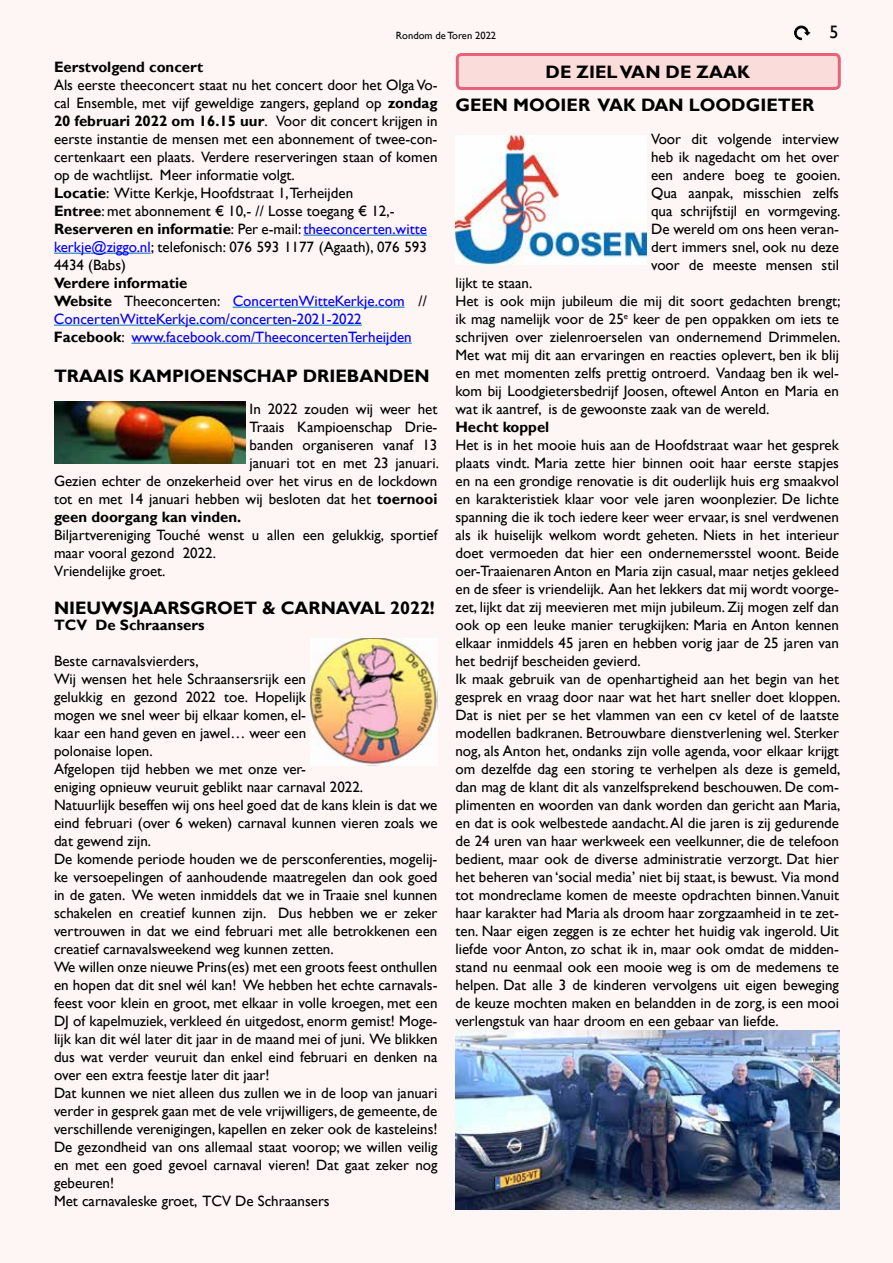
<style>
.page{position:relative;width:893px;height:1263px;background:#fef4f3}
.page>*{position:absolute;margin:0;border:0;box-sizing:border-box;transform-origin:0 0}
.t1{font:700 18px "Gill Sans";color:#000}
.t2{font:18px "Gill Sans";color:#000}
.t3{font:15px/18px "Gill Sans";color:#000}
.t4{font:15px/18px "Gill Sans";color:#00f}
.t5{font:700 15px "Gill Sans";color:#000}
.t6{font:10.5px "Gill Sans";color:#000}
.s1{font-weight:700}
.s2{color:#00f}
.s3{font-weight:700;color:#000}
.s4{color:#000}
</style>
<div class="page">
<svg style="left:794px;top:26px;width:15px;height:14px"></svg>
<hr style="left:303px;top:235px;width:124px;height:1px;background:#0563c1">
<hr style="left:54px;top:253px;width:97px;height:1px;background:#0563c1">
<hr style="left:233px;top:307px;width:172px;height:1px;background:#0070c0">
<hr style="left:54px;top:325px;width:308px;height:1px;background:#0070c0">
<hr style="left:131px;top:343px;width:281px;height:1px;background:#0563c1">
<div style="left:457px;top:54px;width:382px;height:35px;background:#fadcdb;border-radius:4px"></div>
<div style="left:456px;top:53px;width:385px;height:37px;border:3px solid #ea6278;border-radius:4px"></div>
<img style="left:54px;top:402px;width:191px;height:62px">
<img style="left:310px;top:638px;width:128px;height:128px">
<img style="left:455px;top:136px;width:192px;height:128px">
<img style="left:455px;top:1031px;width:384px;height:179px">
<p class="t6" style="left:396px;top:29px;width:102px">Rondom de Toren 2022</p>
<p class="t2" style="left:829px;top:22px;width:10px">5</p>
<p class="t5" style="left:54px;top:58px;width:151px">Eerstvolgend concert</p>
<p class="t3" style="left:54px;top:76px;width:385px">Als eerste theeconcert staat nu het concert door het Olga Vo&shy;cal Ensemble, met vijf geweldige zangers, gepland op <span class="s1">zondag 20 februari 2022 om 16.15 uur</span>. Voor dit concert krijgen in eerste instantie de mensen met een abonnement of twee-con&shy;certenkaart een plaats. Verdere reserveringen staan of komen op de wachtlijst. Meer informatie volgt.<br><span class="s1">Locatie</span>: Witte Kerkje, Hoofdstraat 1,Terheijden<br><span class="s1">Entree</span>: met abonnement € 10,- // Losse toegang € 12,- <span class="s1">Reserveren en informatie</span>: Per e-mail: <span class="s2">theeconcerten.witte kerkje@ziggo.nl</span>; telefonisch: 076 593 1177 (Agaath), 076 593<br>4434 (Babs)</p>
<p class="t4" style="left:54px;top:274px;width:374px"><span class="s3">Verdere informatie<br>Website</span> <span class="s4">Theeconcerten:</span> ConcertenWitteKerkje.com <span class="s4">// </span>ConcertenWitteKerkje.com/concerten-2021-2022<br><span class="s3">Facebook</span><span class="s4">:</span> www.facebook.com/TheeconcertenTerheijden</p>
<p class="t1" style="left:54px;top:365px;width:377px">TRAAIS KAMPIOENSCHAP DRIEBANDEN</p>
<p class="t3" style="left:250px;top:400px;width:189px">In 2022 zouden wij weer het</p>
<p class="t3" style="left:250px;top:418px;width:189px">Traais Kampioenschap Drie-</p>
<p class="t3" style="left:250px;top:436px;width:189px">banden organiseren vanaf 13</p>
<p class="t3" style="left:250px;top:454px;width:191px">januari tot en met 23 januari.</p>
<p class="t3" style="left:54px;top:472px;width:385px">Gezien echter de onzekerheid over het virus en de lockdown</p>
<p class="t3" style="left:54px;top:490px;width:385px">tot en met 14 januari hebben wij besloten dat het <span class="s1">toernooi</span></p>
<p class="t5" style="left:54px;top:508px;width:189px">geen doorgang kan vinden.</p>
<p class="t3" style="left:54px;top:526px;width:385px">Biljartvereniging Touché wenst u allen een gelukkig, sportief maar vooral gezond 2022.<br>Vriendelijke groet.</p>
<p class="t1" style="left:54px;top:597px;width:382px">NIEUWSJAARSGROET &amp; CARNAVAL 2022!</p>
<p class="t5" style="left:54px;top:616px;width:152px">TCV De Schraansers</p>
<p class="t3" style="left:54px;top:652px;width:385px">Beste carnavalsvierders,<br>Wij wensen het hele Schraansersrijk een<br>gelukkig en gezond 2022 toe. Hopelijk<br>mogen we snel weer bij elkaar komen, el-<br>kaar een hand geven en jawel… weer een<br>polonaise lopen.<br>Afgelopen tijd hebben we met onze ver-<br>eniging opnieuw veuruit geblikt naar carnaval 2022.<br>Natuurlijk beseffen wij ons heel goed dat de kans klein is dat we eind februari (over 6 weken) carnaval kunnen vieren zoals we dat gewend zijn.<br>De komende periode houden we de persconferenties, mogelij&shy;ke versoepelingen of aanhoudende maatregelen dan ook goed in de gaten. We weten inmiddels dat we in Traaie snel kunnen schakelen en creatief kunnen zijn. Dus hebben we er zeker vertrouwen in dat we eind februari met alle betrokkenen een creatief carnavalsweekend weg kunnen zetten.<br>We willen onze nieuwe Prins(es) met een groots feest onthullen en hopen dat dit snel wél kan! We hebben het echte carnavals&shy;feest voor klein en groot, met elkaar in volle kroegen, met een DJ of kapelmuziek, verkleed én uitgedost, enorm gemist! Moge&shy;lijk kan dit wél later dit jaar in de maand mei of juni. We blikken dus wat verder veuruit dan enkel eind februari en denken na over een extra feestje later dit jaar!<br>Dat kunnen we niet alleen dus zullen we in de loop van januari verder in gesprek gaan met de vele vrijwilligers, de gemeente, de verschillende verenigingen, kapellen en zeker ook de kasteleins!<br>De gezondheid van ons allemaal staat voorop; we willen veilig en met een goed gevoel carnaval vieren! Dat gaat zeker nog gebeuren!<br>Met carnavaleske groet, TCV De Schraansers</p>
<p class="t1" style="left:546px;top:61px;width:206px">DE ZIEL VAN DE ZAAK</p>
<p class="t1" style="left:455px;top:94px;width:360px">GEEN MOOIER VAK DAN LOODGIETER</p>
<p class="t3" style="left:651px;top:130px;width:191px;text-align:justify">Voor dit volgende interview heb ik nagedacht om het over een andere boeg te gooien.<br>Qua aanpak, misschien zelfs qua schrijfstijl en vormgeving.<br>De wereld om ons heen veran&shy;dert immers snel, ook nu deze voor de meeste mensen stil</p>
<p class="t3" style="left:455px;top:274px;width:386px">lijkt te staan.<br>Het is ook mijn jubileum die mij dit soort gedachten brengt; ik mag namelijk voor de 25<sup>e</sup> keer de pen oppakken om iets te schrijven over zielenroerselen van ondernemend Drimmelen.<br>Met wat mij dit aan ervaringen en reacties oplevert, ben ik blij en met momenten zelfs prettig ontroerd. Vandaag ben ik wel&shy;kom bij Loodgietersbedrijf Joosen, oftewel Anton en Maria en wat ik aantref, is de gewoonste zaak van de wereld.</p>
<p class="t5" style="left:455px;top:418px;width:95px">Hecht koppel</p>
<p class="t3" style="left:455px;top:436px;width:386px">Het is in het mooie huis aan de Hoofdstraat waar het gesprek plaats vindt. Maria zette hier binnen ooit haar eerste stapjes en na een grondige renovatie is dit ouderlijk huis erg smaakvol en karakteristiek klaar voor vele jaren woonplezier. De lichte spanning die ik toch iedere keer weer ervaar, is snel verdwenen als ik huiselijk welkom wordt geheten. Niets in het interieur doet vermoeden dat hier een ondernemersstel woont. Beide oer-Traaienaren Anton en Maria zijn casual, maar netjes gekleed en de sfeer is vriendelijk. Aan het lekkers dat mij wordt voorge&shy;zet, lijkt dat zij meevieren met mijn jubileum. Zij mogen zelf dan ook op een leuke manier terugkijken: Maria en Anton kennen elkaar inmiddels 45 jaren en hebben vorig jaar de 25 jaren van het bedrijf bescheiden gevierd.<br>Ik maak gebruik van de openhartigheid aan het begin van het gesprek en vraag door naar wat het hart sneller doet kloppen.<br>Dat is niet per se het vlammen van een cv ketel of de laatste modellen badkranen. Betrouwbare dienstverlening wel. Sterker nog, als Anton het, ondanks zijn volle agenda, voor elkaar krijgt om dezelfde dag een storing te verhelpen als deze is gemeld, dan mag de klant dit als vanzelfsprekend beschouwen. De com&shy;plimenten en woorden van dank worden dan gericht aan Maria, en dat is ook welbestede aandacht. Al die jaren is zij gedurende de 24 uren van haar werkweek een veelkunner, die de telefoon bedient, maar ook de diverse administratie verzorgt. Dat hier het beheren van ‘social media’ niet bij staat, is bewust. Via mond tot mondreclame komen de meeste opdrachten binnen. Vanuit haar karakter had Maria als droom haar zorgzaamheid in te zet&shy;ten. Naar eigen zeggen is ze echter het huidig vak ingerold. Uit liefde voor Anton, zo schat ik in, maar ook omdat de midden&shy;stand nu eenmaal ook een mooie weg is om de medemens te helpen. Dat alle 3 de kinderen vervolgens uit eigen beweging de keuze mochten maken en belandden in de zorg, is een mooi verlengstuk van haar droom en een gebaar van liefde.</p>
</div>
